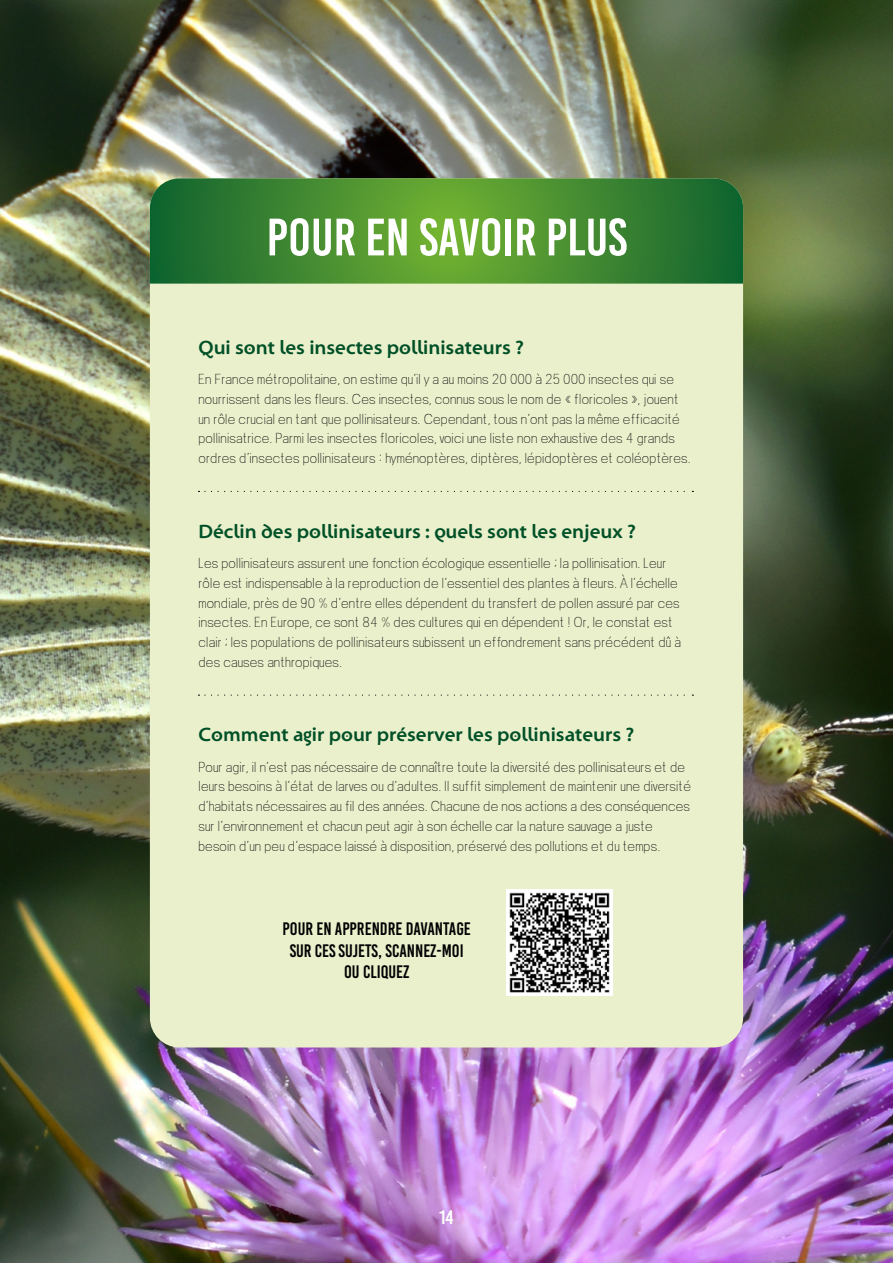
<style>
.page{position:relative;width:893px;height:1263px;background:#fff}
.page>*{position:absolute;margin:0;border:0;box-sizing:border-box;transform-origin:0 0}
.t1{font:52.5px "Bebas Kai";color:#fff}
.t2{font:700 19.5px "Santana";color:#005027}
.t3{font:19.5px "Bebas Kai";color:#fff}
.t4{font:18px/21.6px "Bebas Kai";color:#020203;text-align:center}
.t5{font:300 16.5px/19.8px "Valak";color:#000}
</style>
<div class="page">
<img style="left:0;top:0;width:893px;height:1263px">
<div style="left:150px;top:178px;width:593px;height:869px;background:#ebf0cc;border-radius:30px"></div>
<svg style="left:150px;top:178px;width:593px;height:106px;background:#428932"></svg>
<svg style="left:205px;top:491px;width:488px;height:1px"></svg>
<img style="left:506px;top:889px;width:106px;height:106px">
<svg style="left:205px;top:694px;width:488px;height:2px"></svg>
<h1 class="t1" style="left:267px;top:209px;width:362px">POUR EN SAVOIR PLUS</h1>
<p class="t2" style="left:198px;top:336px;width:327px">Qui sont les insectes pollinisateurs ?</p>
<p class="t5" style="left:198px;top:369px;width:494px">En France métropolitaine, on estime qu’il y a au moins 20 000 à 25 000 insectes qui se nourrissent dans les fleurs. Ces insectes, connus sous le nom de « floricoles », jouent un rôle crucial en tant que pollinisateurs. Cependant, tous n’ont pas la même efficacité pollinisatrice. Parmi les insectes floricoles, voici une liste non exhaustive des 4 grands ordres d’insectes pollinisateurs ; hyménoptères, diptères, lépidoptères et coléoptères.</p>
<p class="t2" style="left:198px;top:520px;width:439px">Déclin des pollinisateurs : quels sont les enjeux ?</p>
<p class="t5" style="left:198px;top:553px;width:484px">Les pollinisateurs assurent une fonction écologique essentielle : la pollinisation. Leur rôle est indispensable à la reproduction de l’essentiel des plantes à fleurs. À l’échelle mondiale, près de 90 % d’entre elles dépendent du transfert de pollen assuré par ces insectes. En Europe, ce sont 84 % des cultures qui en dépendent ! Or, le constat est clair : les populations de pollinisateurs subissent un effondrement sans précédent dû à des causes anthropiques.</p>
<p class="t2" style="left:198px;top:723px;width:437px">Comment agir pour préserver les pollinisateurs ?</p>
<p class="t5" style="left:198px;top:756px;width:494px">Pour agir, il n’est pas nécessaire de connaître toute la diversité des pollinisateurs et de leurs besoins à l’état de larves ou d’adultes. Il suffit simplement de maintenir une diversité d’habitats nécessaires au fil des années. Chacune de nos actions a des conséquences sur l’environnement et chacun peut agir à son échelle car la nature sauvage a juste besoin d’un peu d’espace laissé à disposition, préservé des pollutions et du temps.</p>
<p class="t4" style="left:283px;top:918px;width:190px">POUR EN APPRENDRE DAVANTAGE<br>SUR CES SUJETS, SCANNEZ-MOI<br>OU CLIQUEZ</p>
<p class="t3" style="left:439px;top:1206px;width:16px">14</p>
</div>
